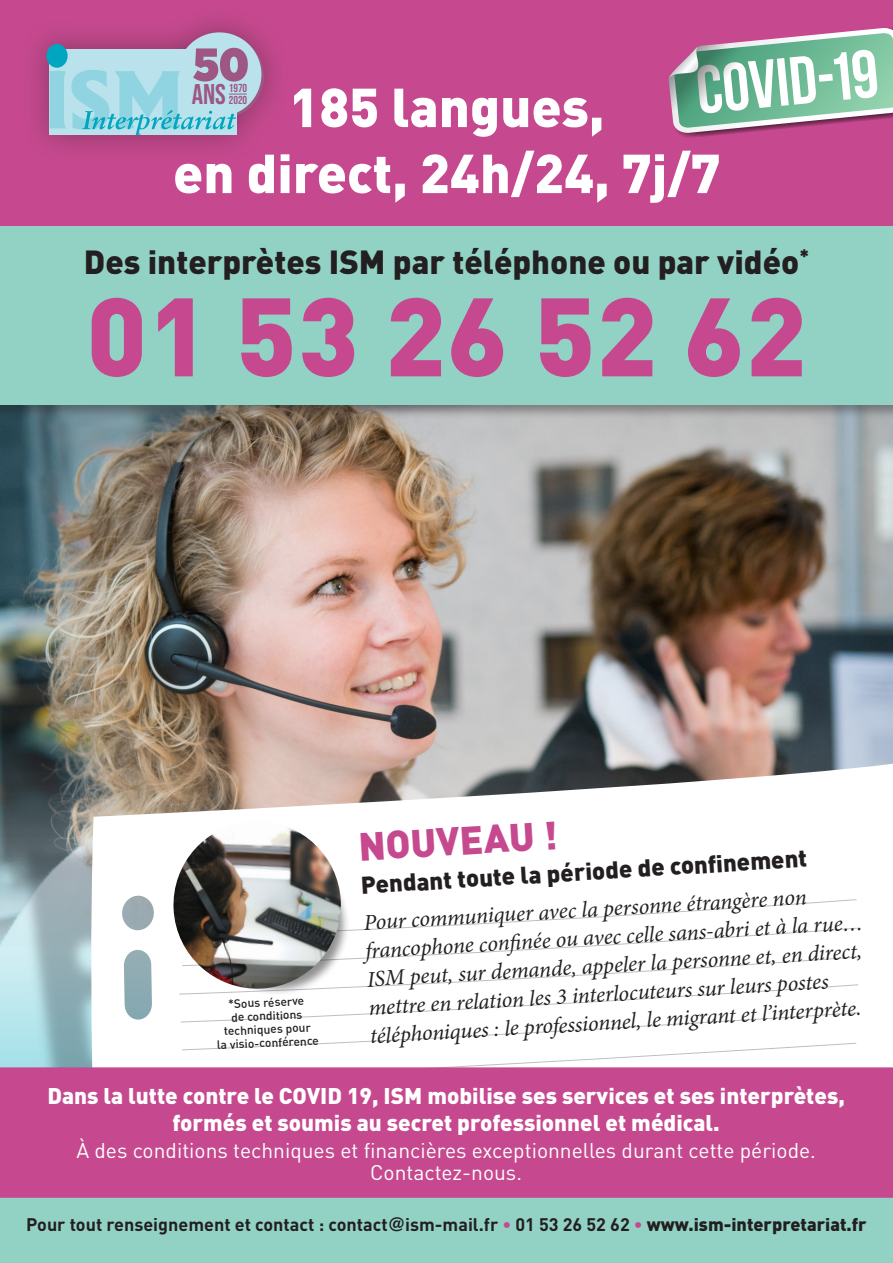
<style>
.page{position:relative;width:893px;height:1263px;background:#fff}
.page>*{position:absolute;margin:0;border:0;box-sizing:border-box;transform-origin:0 0}
.t1{font:900 109.5px "DIN";letter-spacing:.01em;color:#c6498f}
.t2{font:900 54px/66px "DIN";color:#fff;text-align:center}
.t3{font:900 39px "DIN";color:#c6498f}
.t4{font:900 33px "DIN";color:#231f20}
.t5{font:28.5px "Bebas Neue";color:#9e5684}
.t6{font:900 24px "DIN";color:#231f20}
.t7{font:italic 22.5px/28.5px "Minion Pro";color:#231f20}
.t8{font:900 22.5px/27px "DIN";color:#fff;text-align:center}
.t9{font:21px/22.5px "DIN";color:#fff;text-align:center}
.t10{font:700 18px "DIN";color:#231f20}
.t11{font:500 12px/13.5px "DIN";color:#231f20;text-align:center}
.t12{font:11.55px/11.9px "Bebas Neue";color:#9e5684}
.s1{font-family:"Helvetica"}
.s2{color:#c6498f}
.s3{font-weight:900}
</style>
<div class="page">
<img style="left:0;top:419px;width:893px;height:300px">
<div style="left:0;top:0;width:893px;height:419px;background:#231f20;opacity:.4"></div>
<div style="left:0;top:0;width:893px;height:404px;background:#92d2c5"></div>
<div style="left:0;top:0;width:893px;height:225px;background:#c6498f"></div>
<div style="left:19px;top:5px;width:272px;height:158px;background:#231f20;opacity:.4"></div>
<svg style="left:180px;top:34px;width:84px;height:84px"></svg>
<div style="left:177px;top:32px;width:84px;height:84px;background:#b9e2ec;border-radius:50%"></div>
<svg style="left:46px;top:44px;width:22px;height:24px"></svg>
<svg style="left:49px;top:48px;width:199px;height:87px"></svg>
<svg style="left:668px;top:27px;width:225px;height:111px"></svg>
<img style="left:0;top:719px;width:893px;height:348px">
<svg style="left:343px;top:835px;width:514px;height:85px"></svg>
<svg style="left:350px;top:920px;width:508px;height:28px"></svg>
<svg style="left:350px;top:948px;width:509px;height:119px"></svg>
<svg style="left:181px;top:979px;width:675px;height:88px"></svg>
<svg style="left:180px;top:1006px;width:674px;height:61px"></svg>
<svg style="left:183px;top:1035px;width:672px;height:32px"></svg>
<div style="left:206px;top:852px;width:144px;height:144px;background:#231f20;opacity:.5"></div>
<img style="left:171px;top:821px;width:172px;height:170px">
<div style="left:0;top:1155px;width:893px;height:108px;background:#92d2c5"></div>
<div style="left:0;top:1067px;width:893px;height:131px;background:#c6498f"></div>
<p class="t5" style="left:192px;top:78px;width:36px">ANS</p>
<p class="t12" style="left:229px;top:82px;width:20px">1970<br>2020</p>
<p class="t2" style="left:173px;top:72px;width:549px">185 langues,<br>en direct, 24h/24, 7j/7</p>
<p class="t4" style="left:84px;top:240px;width:727px">Des interprètes ISM par téléphone ou par vidéo<sup>*</sup></p>
<p class="t1" style="left:86px;top:263px;width:722px">01 53 26 52 62</p>
<p class="t11" style="left:214px;top:998px;width:104px;rotate:-3deg">*Sous réserve<br>de conditions techniques pour<br>la visio-conférence</p>
<p class="t3" style="left:357px;top:821px;width:201px;rotate:-4deg">NOUVEAU !</p>
<p class="t6" style="left:360px;top:871px;width:448px;rotate:-4deg">Pendant toute la période de confi nement</p>
<p class="t7" style="left:363px;top:907px;width:500px;rotate:-3deg">Pour communiquer avec la personne étrangère non francophone confi née ou avec celle sans-abri et à la rue…</p>
<p class="t7" style="left:366px;top:964px;width:497px;rotate:-3deg">ISM peut, sur demande, appeler la personne et, en direct, mettre en relation les 3 interlocuteurs sur leurs postes téléphoniques : le professionnel, le migrant et l’interprète.</p>
<p class="t8" style="left:47px;top:1081px;width:799px">Dans la lutte contre le COVID 19, ISM mobilise ses services et ses interprètes, formés et soumis au secret professionnel et médical.</p>
<p class="t9" style="left:76px;top:1138px;width:741px">À des conditions techniques et financières exceptionnelles durant cette période.<br>Contactez-nous.</p>
<p class="t10" style="left:26px;top:1213px;width:842px">Pour tout renseignement et contact : contact<span class="s1">@</span>ism-mail.fr <span class="s2">•</span> 01 53 26 52 62 <span class="s2">•</span> <span class="s3">www.ism-interpretariat.fr</span></p>
</div>
